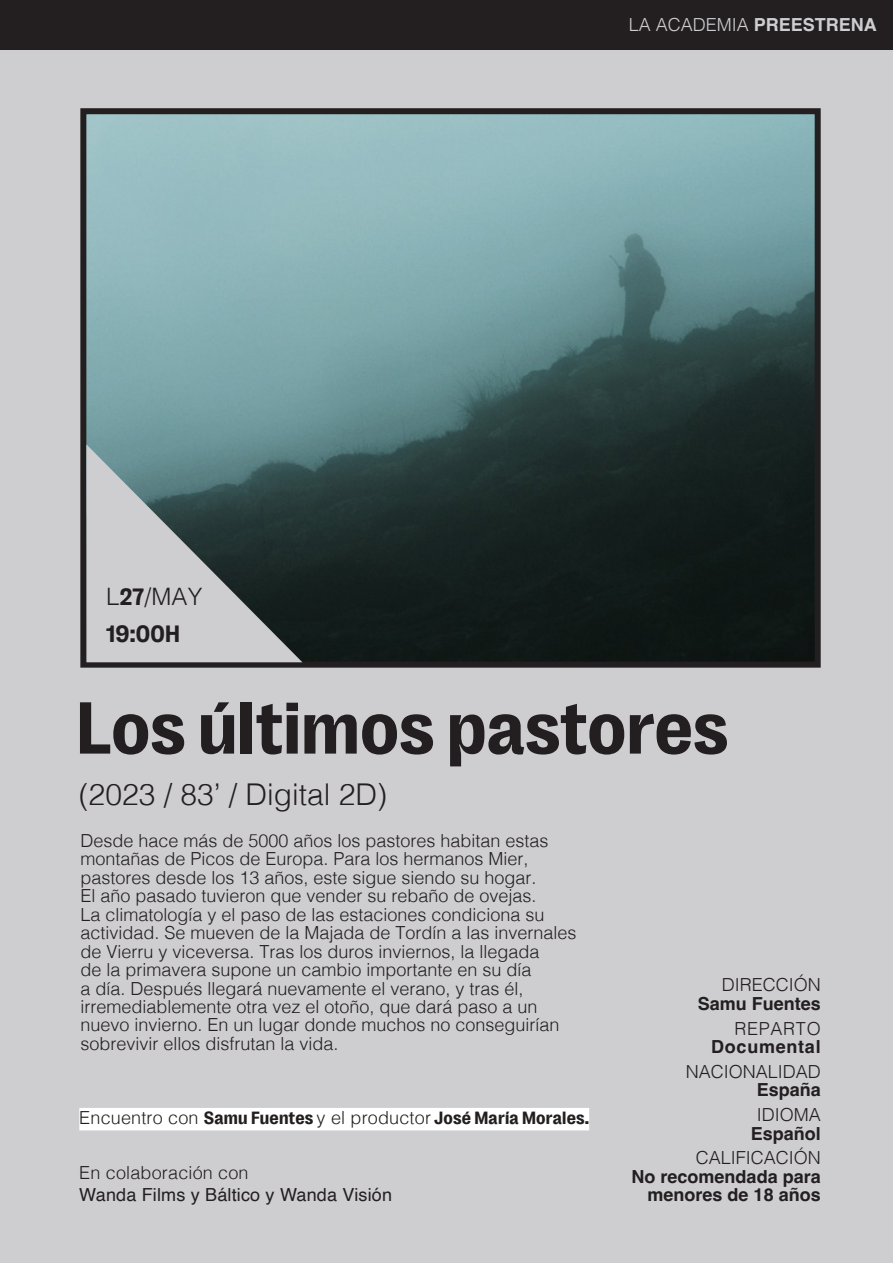
<style>
.page{position:relative;width:893px;height:1263px;background:#cecdcf}
.page>*{position:absolute;margin:0;border:0;box-sizing:border-box;transform-origin:0 0}
.t1{font:700 75px "PP Right Grotesk";color:#231f20}
.t2{font:300 30px "Helvetica";color:#231f20}
.t3{font:300 24px "Helvetica";color:#231f20}
.t4{font:700 24px "PP Right Grotesk";color:#231f20}
.t5{font:300 18px/18.5px "Helvetica";color:#231f20;text-align:right}
.t6{font:700 18px/18.5px "Helvetica";color:#231f20;text-align:right}
.t7{font:700 18px "PP Right Grotesk";letter-spacing:.01em;color:#231f20}
.Estilo_de_párrafo_1{font:18px/22.5px "Helvetica";letter-spacing:.01em;color:#231f20}
.t8{font:300 18px "Helvetica";color:#cecdcf}
.t9{font:700 18px/18.5px "Helvetica";letter-spacing:.04em;color:#231f20;text-align:right}
.s1{font-family:"PP Right Grotesk";font-weight:700}
.s2{font-weight:700}
.s3{font-family:"Helvetica";font-weight:300}
.s4{font-weight:300}
</style>
<div class="page">
<div style="left:0;top:0;width:893px;height:50px;background:#231f20"></div>
<img style="left:87px;top:115px;width:727px;height:546px">
<div style="left:80px;top:108px;width:741px;height:560px;border:6px solid #231f20"></div>
<svg style="left:86px;top:444px;width:216px;height:218px"></svg>
<div style="left:79px;top:1108px;width:510px;height:22px;background:#fff"></div>
<p class="t3" style="left:106px;top:576px;width:98px">L<span class="s1">27</span>/MAY</p>
<p class="t4" style="left:106px;top:621px;width:75px">19:00H</p>
<p class="t8" style="left:629px;top:9px;width:250px">LA ACADEMIA <span class="s2">PREESTRENA</span></p>
<p class="t1" style="left:76px;top:687px;width:654px">Los últimos pastores</p>
<p class="t2" style="left:79px;top:768px;width:310px">(2023 / 83’ / Digital 2D)</p>
<p class="t5" style="left:80px;top:830px;width:498px;text-align:left">Desde hace más de 5000 años los pastores habitan estas montañas de Picos de Europa. Para los hermanos Mier, pastores desde los 13 años, este sigue siendo su hogar.<br>El año pasado tuvieron que vender su rebaño de ovejas.<br>La climatología y el paso de las estaciones condiciona su actividad. Se mueven de la Majada de Tordín a las invernales de Vierru y viceversa. Tras los duros inviernos, la llegada<br>de la primavera supone un cambio importante en su día<br>a día. Después llegará nuevamente el verano, y tras él, irremediablemente otra vez el otoño, que dará paso a un nuevo invierno. En un lugar donde muchos no conseguirían sobrevivir ellos disfrutan la vida.</p>
<p class="t7" style="left:79px;top:1108px;width:511px"><span class="s3">Encuentro con</span> Samu Fuentes <span class="s3">y el productor</span> José María Morales.</p>
<p class="Estilo_de_párrafo_1" style="left:79px;top:1162px;width:314px"><span class="s4">En colaboración con<br></span>Wanda Films y Báltico y Wanda Visión</p>
<p class="t6" style="left:698px;top:978px;width:125px"><span class="s4">DIRECCIÓN<br></span>Samu Fuentes</p>
<p class="t9" style="left:711px;top:1021px;width:111px"><span class="s4">REPARTO<br></span>Documental</p>
<p class="t5" style="left:686px;top:1061px;width:137px">NACIONALIDAD<br><span class="s2">España</span></p>
<p class="t6" style="left:751px;top:1107px;width:72px;text-align:center"><span class="s4">IDIOMA<br></span>Español</p>
<p class="t6" style="left:632px;top:1151px;width:191px"><span class="s4">CALIFICACIÓN<br></span>No recomendada para menores de 18 años</p>
</div>
